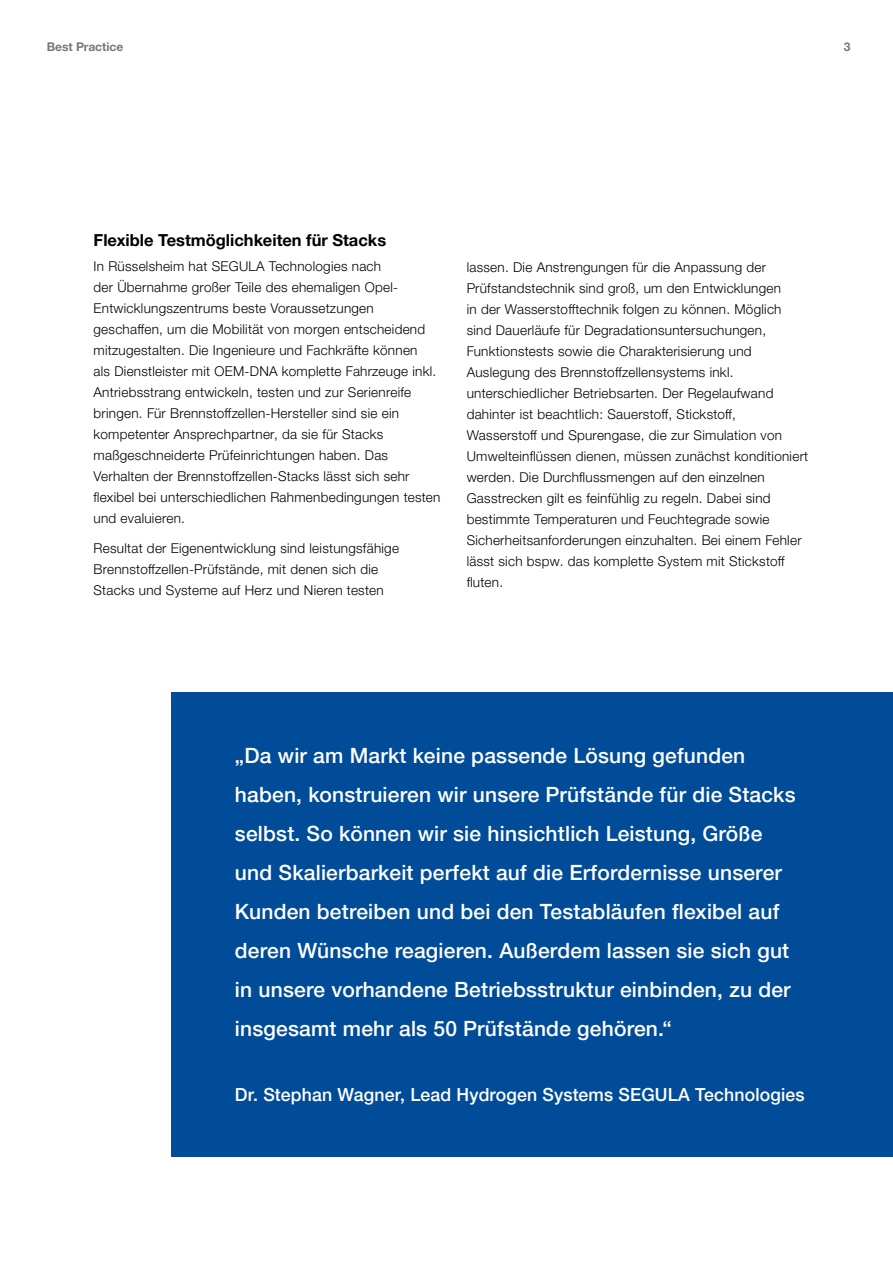
<style>
.page{position:relative;width:893px;height:1263px;background:#fff}
.page>*{position:absolute;margin:0;border:0;box-sizing:border-box;transform-origin:0 0}
.Zitat_Referenzen{font:500 21px/39px "Helvetica Neue LTW1 G";letter-spacing:.01em;color:#fff}
.Zitat_Name{font:500 18px "Helvetica Neue LTW1 G";letter-spacing:.01em;color:#fff}
.t1{font:700 16.5px "Helvetica Neue LTW1 G";color:#000}
.Bodytext{font:300 13.5px/21px "Helvetica Neue LTW1 G";letter-spacing:.02em;color:#000}
.t2{font:700 12px "Helvetica Neue LTW1 G";color:#73797d}
</style>
<div class="page">
<div style="left:171px;top:692px;width:722px;height:465px;background:#004c99"></div>
<p class="t2" style="left:47px;top:39px;width:78px">Best Practice</p>
<p class="t2" style="left:844px;top:39px;width:8px">3</p>
<h3 class="t1" style="left:94px;top:230px;width:294px">Flexible Testmöglichkeiten für Stacks</h3>
<p class="Bodytext" style="left:94px;top:256px;width:348px">In Rüsselsheim hat SEGULA Technologies nach<br>der Übernahme großer Teile des ehemaligen Opel-Entwicklungszentrums beste Voraussetzungen geschaffen, um die Mobilität von morgen entscheidend mitzugestalten. Die Ingenieure und Fachkräfte können<br>als Dienstleister mit OEM-DNA komplette Fahrzeuge inkl.<br>Antriebsstrang entwickeln, testen und zur Serienreife bringen. Für Brennstoffzellen-Hersteller sind sie ein kompetenter Ansprechpartner, da sie für Stacks maßgeschneiderte Prüfeinrichtungen haben. Das Verhalten der Brennstoffzellen-Stacks lässt sich sehr flexibel bei unterschiedlichen Rahmenbedingungen testen und evaluieren.</p>
<p class="Bodytext" style="left:94px;top:537px;width:307px">Resultat der Eigenentwicklung sind leistungsfähige<br>Brennstoffzellen-Prüfstände, mit denen sich die<br>Stacks und Systeme auf Herz und Nieren testen</p>
<p class="Bodytext" style="left:467px;top:256px;width:343px">lassen. Die Anstrengungen für die Anpassung der Prüfstandstechnik sind groß, um den Entwicklungen<br>in der Wasserstofftechnik folgen zu können. Möglich sind Dauerläufe für Degradationsuntersuchungen, Funktionstests sowie die Charakterisierung und Auslegung des Brennstoffzellensystems inkl. unterschiedlicher Betriebsarten. Der Regelaufwand dahinter ist beachtlich: Sauerstoff, Stickstoff, Wasserstoff und Spurengase, die zur Simulation von Umwelteinflüssen dienen, müssen zunächst konditioniert werden. Die Durchflussmengen auf den einzelnen Gasstrecken gilt es feinfühlig zu regeln. Dabei sind bestimmte Temperaturen und Feuchtegrade sowie Sicherheitsanforderungen einzuhalten. Bei einem Fehler lässt sich bspw. das komplette System mit Stickstoff fluten.</p>
<p class="Zitat_Referenzen" style="left:235px;top:736px;width:562px">„Da wir am Markt keine passende Lösung gefunden haben, konstruieren wir unsere Prüfstände für die Stacks selbst. So können wir sie hinsichtlich Leistung, Größe und Skalierbarkeit perfekt auf die Erfordernisse unserer Kunden betreiben und bei den Testabläufen flexibel auf deren Wünsche reagieren. Außerdem lassen sie sich gut in unsere vorhandene Betriebsstruktur einbinden, zu der insgesamt mehr als 50 Prüfstände gehören.“</p>
<p class="Zitat_Name" style="left:235px;top:1084px;width:571px">Dr. Stephan Wagner, Lead Hydrogen Systems SEGULA Technologies</p>
</div>
